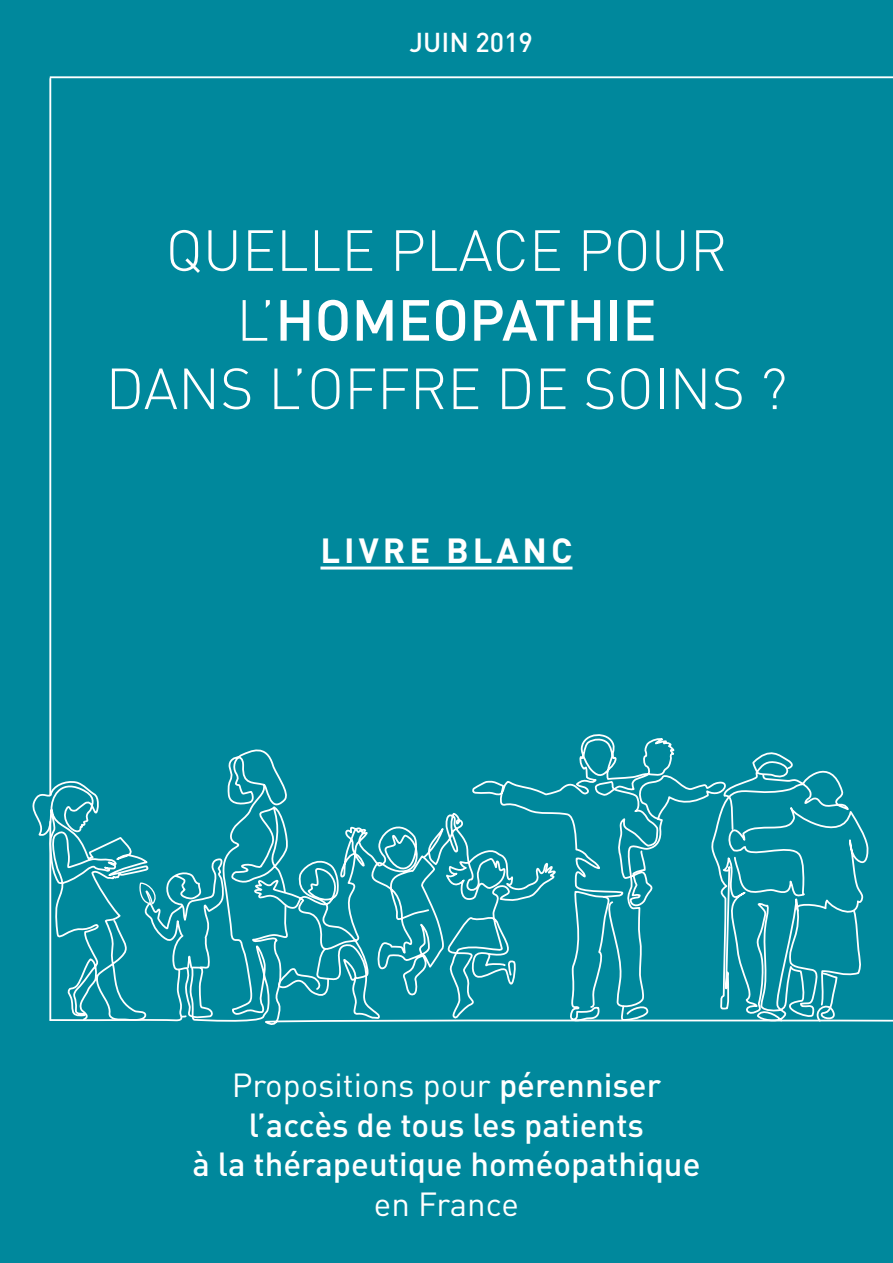
<style>
.page{position:relative;width:893px;height:1263px;background:#00889c}
.page>*{position:absolute;margin:0;border:0;box-sizing:border-box;transform-origin:0 0}
.t1{font:300 57px/69.2px "DIN";color:#fff;text-align:center}
.t2{font:700 34.5px "DIN";letter-spacing:.115em;color:#fff}
.t3{font:500 33px/39.9px "DIN";color:#fff;text-align:center}
.t4{font:33px "DIN";letter-spacing:-.005em;color:#fff}
.t5{font:500 27px "DIN";color:#fff}
.s1{font-weight:500}
.s2{font-weight:400}
</style>
<div class="page">
<svg style="left:445px;top:734px;width:425px;height:288px"></svg>
<svg style="left:330px;top:826px;width:115px;height:196px"></svg>
<svg style="left:32px;top:741px;width:298px;height:284px"></svg>
<hr style="left:50px;top:76px;width:843px;height:2px;background:#fff">
<hr style="left:49px;top:821px;width:2px;height:200px;background:#fff">
<hr style="left:49px;top:78px;width:2px;height:717px;background:#fff">
<hr style="left:320px;top:566px;width:252px;height:3px;background:#fff">
<p class="t5" style="left:410px;top:33px;width:125px">JUIN 2019</p>
<h1 class="t1" style="left:106px;top:223px;width:683px">QUELLE PLACE POUR<br>L’<span class="s1">HOMEOPATHIE<br></span>DANS L’OFFRE DE SOINS ?</h1>
<p class="t2" style="left:320px;top:538px;width:253px">LIVRE BLANC</p>
<p class="t3" style="left:192px;top:1068px;width:510px"><span class="s2">Propositions pour</span> pérenniser l’accès de tous les patients<br>à la thérapeutique homéopathique</p>
<p class="t4" style="left:374px;top:1192px;width:147px">en France</p>
</div>
